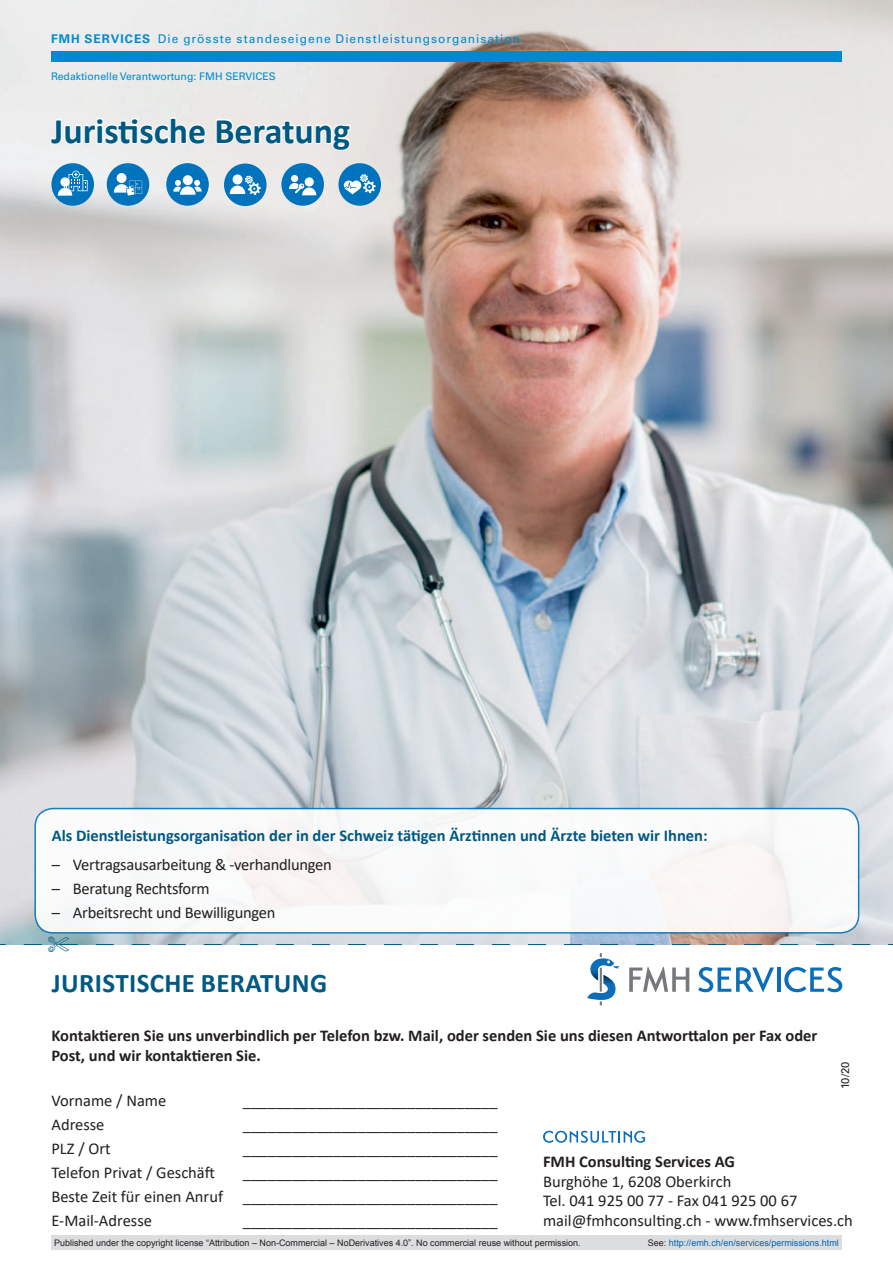
<style>
.page{position:relative;width:893px;height:1263px;background:#fff}
.page>*{position:absolute;margin:0;border:0;box-sizing:border-box;transform-origin:0 0}
.t1{font:700 36px "Calibri";color:#005983}
.t2{font:700 27px "Calibri";letter-spacing:.015em;color:#005983}
.t3{font:16.5px/19.8px "Calibri";color:#231f20}
.t4{font:700 16.5px/19.8px "Calibri";color:#231f20}
.t5{font:700 16.5px "Calibri";color:#005983}
.t6{font:12px "Univers LT Std";letter-spacing:.08em;color:#0089cf}
.t7{font:11.25px "Univers LT Std";color:#231f20}
.t8{font:10.5px "Univers LT Std";color:#0089cf}
.t9{font:9px "Arial";color:#231f20}
.t10{font:9px "Arial";color:#0166b3}
.s1{font-weight:700}
.s2{color:#231f20}
</style>
<div class="page">
<img style="left:0;top:0;width:893px;height:936px">
<svg style="left:49px;top:115px;width:159px;height:31px"></svg>
<svg style="left:214px;top:117px;width:139px;height:35px"></svg>
<div style="left:35px;top:808px;width:824px;height:125px;background:#fff;border-radius:18px"></div>
<div style="left:34px;top:808px;width:825px;height:125px;border:2px solid #0073bc;border-radius:18px"></div>
<svg style="left:543px;top:1131px;width:102px;height:12px"></svg>
<div style="left:51px;top:163px;width:43px;height:43px;background:#0073bc;border-radius:50%"></div>
<svg style="left:58px;top:171px;width:30px;height:25px"></svg>
<div style="left:107px;top:163px;width:42px;height:43px;background:#0073bc;border-radius:50%"></div>
<div style="left:117px;top:173px;width:10px;height:10px;background:#fbfcfd;border-radius:50%"></div>
<svg style="left:114px;top:181px;width:28px;height:15px"></svg>
<div style="left:166px;top:163px;width:43px;height:43px;background:#0073bc;border-radius:50%"></div>
<div style="left:183px;top:175px;width:10px;height:10px;background:#fbfcfd;border-radius:50%"></div>
<svg style="left:173px;top:180px;width:29px;height:15px"></svg>
<div style="left:224px;top:164px;width:43px;height:42px;background:#0073bc;border-radius:50%"></div>
<svg style="left:230px;top:175px;width:31px;height:20px"></svg>
<div style="left:281px;top:163px;width:43px;height:43px;background:#0073bc;border-radius:50%"></div>
<div style="left:305px;top:177px;width:9px;height:10px;background:#fbfcfd;border-radius:50%"></div>
<div style="left:291px;top:175px;width:7px;height:7px;background:#fbfcfd;border-radius:50%"></div>
<svg style="left:289px;top:183px;width:27px;height:12px"></svg>
<div style="left:338px;top:163px;width:43px;height:43px;background:#0073bc;border-radius:50%"></div>
<svg style="left:344px;top:174px;width:32px;height:20px"></svg>
<div style="left:51px;top:51px;width:791px;height:11px;background:#0089cf"></div>
<div style="left:51px;top:1235px;width:791px;height:15px;background:#dcdddf"></div>
<svg style="left:0;top:936px;width:893px;height:70px"></svg>
<p class="t6" style="left:51px;top:31px;width:470px"><span class="s1">FMH SERVICES</span> Die grösste standeseigene Dienstleistungsorganisation</p>
<p class="t8" style="left:51px;top:70px;width:226px">Redaktionelle Verantwortung: FMH SERVICES</p>
<h1 class="t1" style="left:51px;top:105px;width:300px">Juristische Beratung</h1>
<p class="t5" style="left:52px;top:824px;width:657px">Als Dienstleistungsorganisation der in der Schweiz tätigen Ärztinnen und Ärzte bieten wir Ihnen:</p>
<p class="t3" style="left:52px;top:854px;width:282px">– Vertragsausarbeitung &amp; -verhandlungen</p>
<p class="t3" style="left:52px;top:878px;width:160px">– Beratung Rechtsform</p>
<p class="t3" style="left:52px;top:902px;width:225px">– Arbeitsrecht und Bewilligungen</p>
<h2 class="t2" style="left:52px;top:964px;width:277px">JURISTISCHE BERATUNG</h2>
<p class="t4" style="left:51px;top:1026px;width:767px">Kontaktieren Sie uns unverbindlich per Telefon bzw. Mail, oder senden Sie uns diesen Antworttalon per Fax oder<br>Post, und wir kontaktieren Sie.</p>
<p class="t3" style="left:51px;top:1090px;width:116px">Vorname / Name</p>
<p class="t3" style="left:243px;top:1090px;width:256px">_______________________________</p>
<p class="t3" style="left:51px;top:1114px;width:55px">Adresse</p>
<p class="t3" style="left:243px;top:1114px;width:256px">_______________________________</p>
<p class="t3" style="left:51px;top:1138px;width:61px">PLZ / Ort</p>
<p class="t3" style="left:243px;top:1138px;width:256px">_______________________________</p>
<p class="t3" style="left:51px;top:1162px;width:165px">Telefon Privat / Geschäft</p>
<p class="t3" style="left:51px;top:1160px;width:448px;line-height:24px;text-align:justify;text-indent:191px">_______________________________ Beste Zeit für einen Anruf _______________________________ E-Mail-Adresse</p>
<p class="t3" style="left:243px;top:1210px;width:256px">_______________________________</p>
<p class="t7" style="left:838px;top:1089px;width:29px;rotate:-90deg">10/20</p>
<p class="t4" style="left:543px;top:1151px;width:193px">FMH Consulting Services AG</p>
<p class="t3" style="left:543px;top:1171px;width:311px">Burghöhe 1, 6208 Oberkirch<br>Tel. 041 925 00 77 - Fax 041 925 00 67 mail@fmhconsulting.ch - www.fmhservices.ch</p>
<p class="t9" style="left:54px;top:1237px;width:528px">Published under the copyright license “Attribution – Non-Commercial – NoDerivatives 4.0”. No commercial reuse without permission.</p>
<p class="t10" style="left:648px;top:1237px;width:193px"><span class="s2">See:</span> http://emh.ch/en/services/permissions.html</p>
</div>
